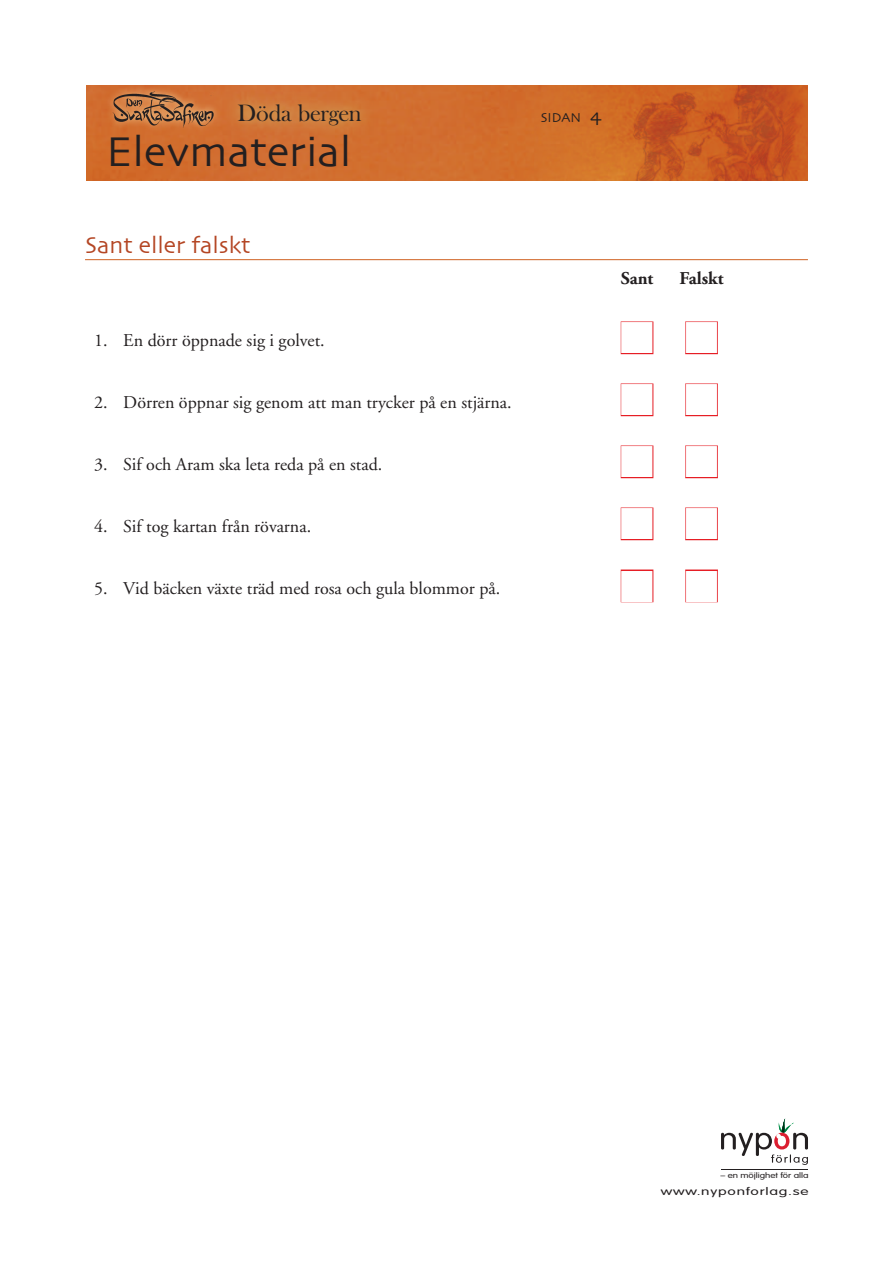
<style>
.page{position:relative;width:893px;height:1263px;background:#fff}
.page>*{position:absolute;margin:0;border:0;box-sizing:border-box;transform-origin:0 0}
.t1{font:43.5px "Skia";color:#231f20}
.t2{font:24.45px "Baskerville Old Fac D";letter-spacing:-.01em;color:#231f20}
.t3{font:24px "Skia";color:#b44624}
.t4{font:18px "Adobe Garamond";color:#231f20}
.t5{font:700 18px "Adobe Garamond";color:#231f20}
.t6{font:13.5px "Skia";color:#231f20}
.t7{font:300 10.5px "VAG Rounded";letter-spacing:.05em;color:#231f20;scale:1.48 1}
.t8{font:300 7.65px "VAG Rounded";letter-spacing:-.005em;color:#231f20;scale:1.28 1}
.s1{font-size:19.5px}
</style>
<div class="page">
<div style="left:86px;top:85px;width:420px;height:95px;background:#d26e2f"></div>
<img style="left:506px;top:85px;width:302px;height:95px">
<svg style="left:721px;top:1118px;width:87px;height:47px"></svg>
<hr style="left:721px;top:1170px;width:87px;height:1px;background:#231f20">
<svg style="left:226px;top:91px;width:148px;height:47px;background:#d07738"></svg>
<svg style="left:106px;top:85px;width:115px;height:48px;background:#d16e31"></svg>
<img style="left:107px;top:92px;width:109px;height:35px">
<hr style="left:85px;top:259px;width:723px;height:1px;background:#cf6123">
<div style="left:621px;top:321px;width:32px;height:33px;border:2px solid #e61e25"></div>
<div style="left:685px;top:321px;width:33px;height:33px;border:2px solid #e61e25"></div>
<div style="left:621px;top:383px;width:32px;height:33px;border:2px solid #e61e25"></div>
<div style="left:685px;top:383px;width:33px;height:33px;border:2px solid #e61e25"></div>
<div style="left:621px;top:445px;width:32px;height:33px;border:2px solid #e61e25"></div>
<div style="left:685px;top:445px;width:33px;height:33px;border:2px solid #e61e25"></div>
<div style="left:621px;top:507px;width:32px;height:33px;border:2px solid #e61e25"></div>
<div style="left:685px;top:507px;width:33px;height:33px;border:2px solid #e61e25"></div>
<div style="left:621px;top:569px;width:32px;height:33px;border:2px solid #e61e25"></div>
<div style="left:685px;top:569px;width:33px;height:33px;border:2px solid #e61e25"></div>
<svg style="left:621px;top:322px;width:96px;height:31px"></svg>
<svg style="left:621px;top:384px;width:96px;height:31px"></svg>
<svg style="left:621px;top:446px;width:96px;height:31px"></svg>
<svg style="left:621px;top:508px;width:96px;height:31px"></svg>
<svg style="left:621px;top:570px;width:96px;height:31px"></svg>
<h2 class="t2" style="left:237px;top:99px;width:126px">Döda bergen</h2>
<h1 class="t1" style="left:106px;top:126px;width:247px">Elevmaterial</h1>
<h3 class="t3" style="left:85px;top:231px;width:167px">Sant eller falskt</h3>
<p class="t4" style="left:94px;top:331px;width:232px">1. En dörr öppnade sig i golvet.</p>
<p class="t4" style="left:94px;top:393px;width:419px">2. Dörren öppnar sig genom att man trycker på en stjärna.</p>
<p class="t4" style="left:94px;top:455px;width:290px">3. Sif och Aram ska leta reda på en stad.</p>
<p class="t4" style="left:94px;top:517px;width:219px">4. Sif tog kartan från rövarna.</p>
<p class="t4" style="left:94px;top:579px;width:408px">5. Vid bäcken växte träd med rosa och gula blommor på.</p>
<p class="t6" style="left:541px;top:109px;width:62px">sidan <span class="s1">4</span></p>
<p class="t5" style="left:621px;top:268px;width:34px">Sant</p>
<p class="t5" style="left:679px;top:268px;width:46px">Falskt</p>
<p class="t8" style="left:720px;top:1170px;width:70px">– en möjlighet för alla</p>
<p class="t7" style="left:661px;top:1185px;width:101px">www.nyponforlag.se</p>
</div>
